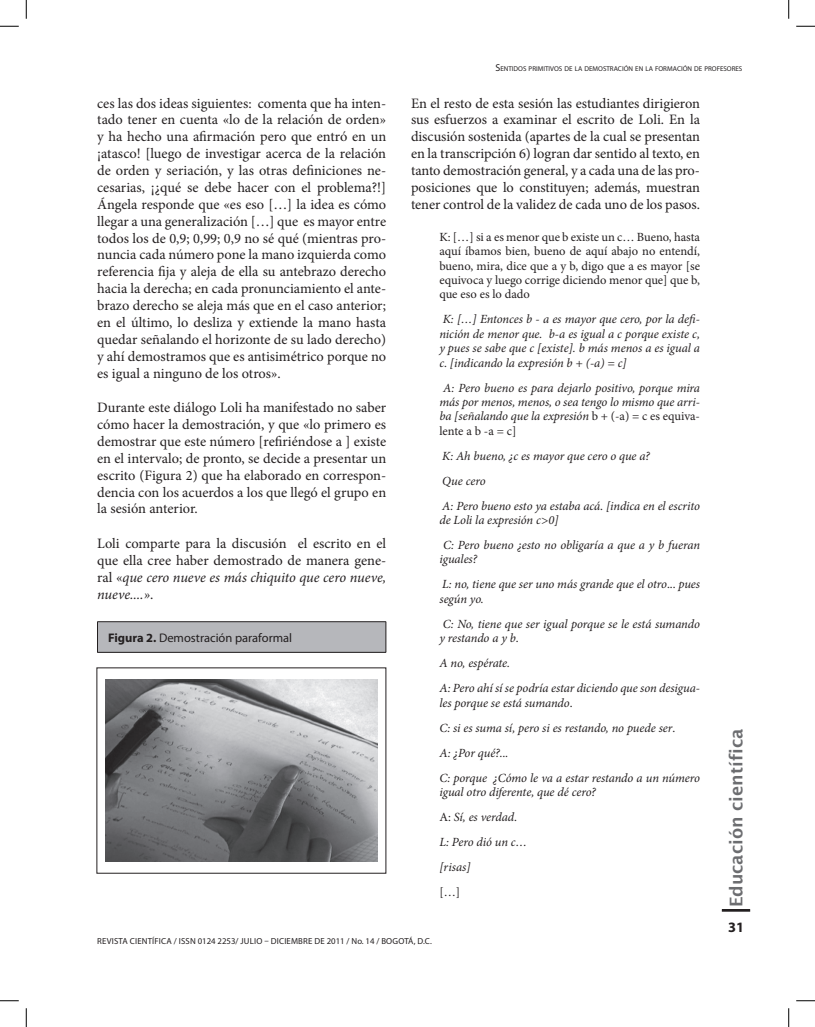
<style>
.page{position:relative;width:815px;height:1027px;background:#fff}
.page>*{position:absolute;margin:0;border:0;box-sizing:border-box;transform-origin:0 0}
.t1{font:600 17.5px "Lucida Sans";color:#6c6d70}
.t2{font:14.38px/16.9px "Minion Pro";color:#231f20;text-align:justify}
.t3{font:700 14.38px "Myriad Pro";color:#231f20}
.t4{font:italic 12.5px/25px "Minion Pro";letter-spacing:-.005em;color:#231f20}
.t5{font:12.5px/14.4px "Minion Pro";color:#231f20;text-align:justify}
.t6{font:12.5px "Myriad Pro";color:#231f20}
.t7{font:8.75px "Myriad Pro";letter-spacing:.02em;color:#231f20}
.t8{font:8.75px "Myriad Pro";color:#231f20}
.t9{font:7px "Myriad Pro";color:#231f20}
.s1{font-style:italic}
.s2{font-weight:700}
.s3{font-size:10px}
.s4{font-style:normal}
</style>
<div class="page">
<div style="left:721px;top:909px;width:29px;height:3px;border:1px solid #231f20"></div>
<div style="left:97px;top:622px;width:289px;height:30px;background:#b6b7bb"></div>
<hr style="left:97px;top:621px;width:289px;height:1px;background:#231f20">
<hr style="left:97px;top:622px;width:1px;height:30px;background:#231f20">
<hr style="left:385px;top:622px;width:1px;height:30px;background:#231f20">
<hr style="left:97px;top:652px;width:289px;height:1px;background:#231f20">
<img style="left:105px;top:680px;width:272px;height:181px">
<svg style="left:0;top:25px;width:19px;height:2px"></svg>
<svg style="left:796px;top:25px;width:18px;height:2px"></svg>
<svg style="left:0;top:1000px;width:19px;height:1px"></svg>
<svg style="left:796px;top:1000px;width:18px;height:1px"></svg>
<svg style="left:25px;top:0;width:2px;height:19px"></svg>
<svg style="left:25px;top:1008px;width:2px;height:19px"></svg>
<svg style="left:788px;top:0;width:1px;height:19px"></svg>
<svg style="left:788px;top:1008px;width:1px;height:19px"></svg>
<p class="t2" style="left:97px;top:95px;width:290px">ces las dos ideas siguientes: comenta que ha inten&shy;tado tener en cuenta «lo de la relación de orden» y ha hecho una afirmación pero que entró en un ¡atasco! [luego de investigar acerca de la relación de orden y seriación, y las otras definiciones ne&shy;cesarias, ¡¿qué se debe hacer con el problema?!] Ángela responde que «es eso […] la idea es cómo llegar a una generalización […] que es mayor entre todos los de 0,9; 0,99; 0,9 no sé qué (mientras pro&shy;nuncia cada número pone la mano izquierda como referencia fija y aleja de ella su antebrazo derecho hacia la derecha; en cada pronunciamiento el ante&shy;brazo derecho se aleja más que en el caso anterior; en el último, lo desliza y extiende la mano hasta quedar señalando el horizonte de su lado derecho) y ahí demostramos que es antisimétrico porque no es igual a ninguno de los otros».</p>
<p class="t2" style="left:97px;top:399px;width:290px">Durante este diálogo Loli ha manifestado no saber cómo hacer la demostración, y que «lo primero es demostrar que este número [refiriéndose a ] existe en el intervalo; de pronto, se decide a presentar un escrito (Figura 2) que ha elaborado en correspon&shy;dencia con los acuerdos a los que llegó el grupo en la sesión anterior.</p>
<p class="t2" style="left:97px;top:535px;width:290px">Loli comparte para la discusión el escrito en el que ella cree haber demostrado de manera gene&shy;ral «<span class="s1">que cero nueve es más chiquito que cero nueve, nueve....»</span>.</p>
<p class="t6" style="left:108px;top:630px;width:185px"><span class="s2">Figura 2.</span> Demostración paraformal</p>
<p class="t9" style="left:495px;top:64px;width:248px"><span class="s3">S</span>ENTIDOS PRIMITIVOS DE LA DEMOSTRACIÓN EN LA FORMACIÓN DE PROFESORES</p>
<p class="t2" style="left:411px;top:95px;width:290px">En el resto de esta sesión las estudiantes dirigieron sus esfuerzos a examinar el escrito de Loli. En la discusión sostenida (apartes de la cual se presentan en la transcripción 6) logran dar sentido al texto, en tanto demostración general, y a cada una de las pro&shy;posiciones que lo constituyen; además, muestran tener control de la validez de cada uno de los pasos.</p>
<p class="t5" style="left:439px;top:230px;width:262px">K: […] si a es menor que b existe un c… Bueno, hasta aquí íbamos bien, bueno de aquí abajo no entendí, bueno, mira, dice que a y b, digo que a es mayor [se equivoca y luego corrige diciendo menor que] que b, que eso es lo dado</p>
<p class="t4" style="left:439px;top:312px;width:262px;line-height:14.4px;text-align:justify">K: […] Entonces b - a es mayor que cero, por la defi&shy;nición de menor que. b-a es igual a c porque existe c, y pues se sabe que c [existe]. b más menos a es igual a c<span class="s4">.</span> [indicando la expresión b + (-a) = c]</p>
<p class="t4" style="left:439px;top:380px;width:262px;line-height:14.4px;text-align:justify;text-indent:4px">A: Pero bueno es para dejarlo positivo, porque mira más por menos, menos, o sea tengo lo mismo que arri&shy;ba [señalando que la expresión <span class="s4">b + (-a) = c es equiva&shy;lente a b -a = c]</span></p>
<p class="t4" style="left:442px;top:443px;width:259px">K: Ah bueno, ¿c es mayor que cero o que a?<br>Que cero<br>A: Pero bueno esto ya estaba acá<span class="s4">.</span> [indica en el escrito</p>
<p class="t4" style="left:443px;top:508px;width:258px;text-indent:-4px">de Loli la expresión c&gt;0]<br>C: Pero bueno ¿esto no obligaría a que a y b fueran</p>
<p class="t4" style="left:439px;top:547px;width:262px">iguales?<br>L: no, tiene que ser uno más grande que el otro<span class="s4">...</span> pues</p>
<p class="t4" style="left:439px;top:586px;width:262px">según yo.<br>C: No, tiene que ser igual porque se le está sumando</p>
<p class="t4" style="left:439px;top:626px;width:262px">y restando a y b<span class="s4">.<br></span>A no, espérate.<br>A: Pero ahí sí se podría estar diciendo que son desigua-</p>
<p class="t4" style="left:439px;top:690px;width:262px">les porque se está sumando<span class="s4">.<br></span>C: si es suma sí, pero si es restando, no puede ser<span class="s4">.<br></span>A: ¿Por qué?...<br>C: porque ¿Cómo le va a estar restando a un número</p>
<p class="t4" style="left:439px;top:779px;width:158px">igual otro diferente, que dé cero?<br><span class="s4">A:</span> Sí, es verdad<span class="s4">.<br></span>L: Pero dió un c…<br>[risas]</p>
<p class="t5" style="left:439px;top:885px;width:22px">[…]</p>
<p class="t1" style="left:726px;top:907px;width:180px;rotate:-90deg">Educación científica</p>
<p class="t3" style="left:728px;top:918px;width:17px">31</p>
<p class="t7" style="left:97px;top:936px;width:185px">Revista Científica / ISSN 0124 2253/ JULIO – Diciembre</p>
<p class="t8" style="left:314px;top:936px;width:119px">de 2011 / No. 14 / Bogotá, D.C.</p>
</div>
